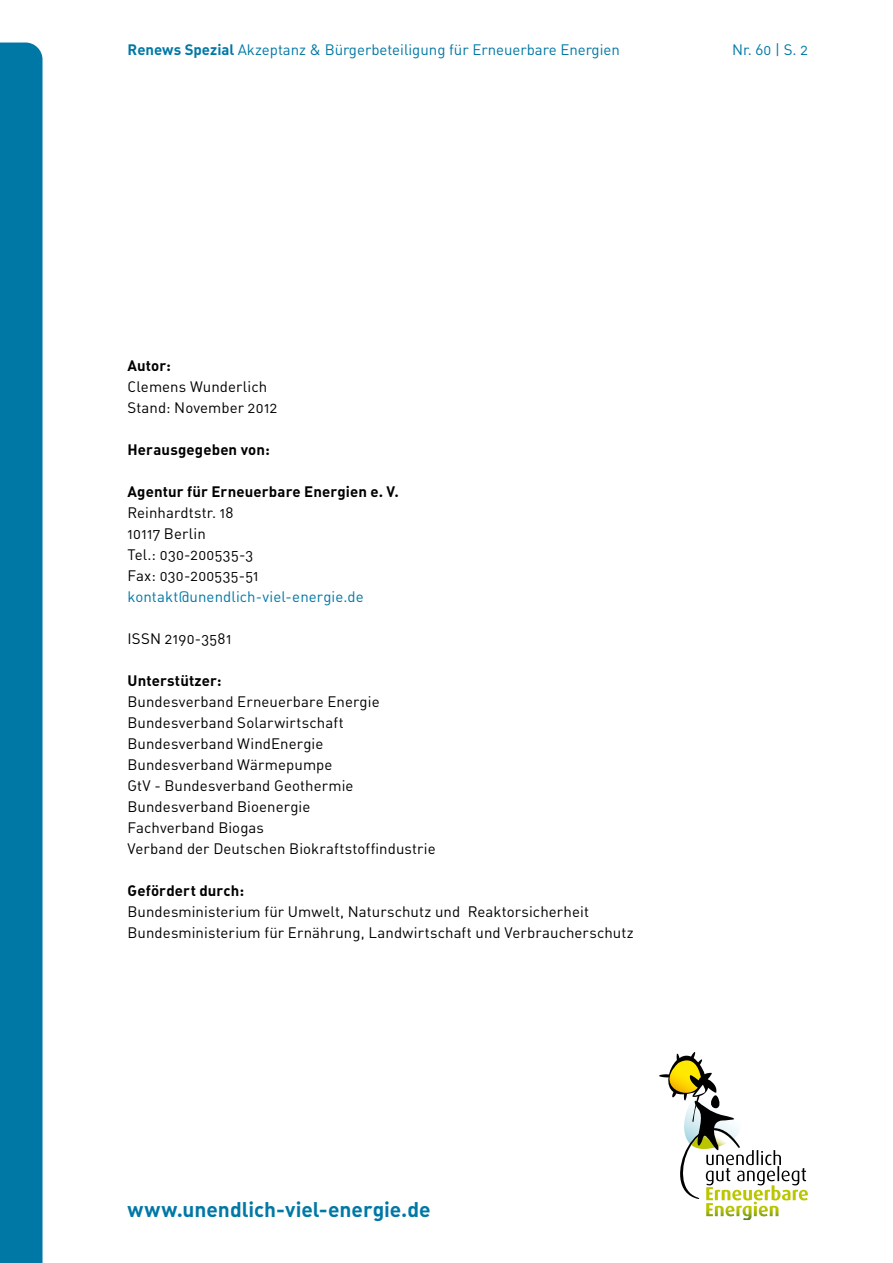
<style>
.page{position:relative;width:893px;height:1263px;background:#fff}
.page>*{position:absolute;margin:0;border:0;box-sizing:border-box;transform-origin:0 0}
.t1{font:21px "DIN Bold Alternate";letter-spacing:-.005em;color:#0078a6}
.t2{font:15px/21px "DIN Regular Alternate";letter-spacing:.005em;color:#000}
.t3{font:15px "DIN Regular Alternate";color:#0078a6}
.t4{font:15px "DIN Bold Alternate";letter-spacing:.005em;color:#000}
.t5{font:15px "DIN Regular Alternate";letter-spacing:.025em;color:#000}
.s1{font-family:"DIN Bold Alternate"}
</style>
<div class="page">
<div style="left:0;top:43px;width:43px;height:1220px;background:#0078a6"></div>
<img style="left:706px;top:1201px;width:72px;height:19px">
<svg style="left:659px;top:1052px;width:149px;height:148px"></svg>
<p class="t3" style="left:128px;top:40px;width:494px"><span class="s1">Renews Spezial</span> Akzeptanz &amp; Bürgerbeteiligung für Erneuerbare Energien</p>
<p class="t3" style="left:732px;top:40px;width:77px">Nr. 60 | S. 2</p>
<p class="t4" style="left:128px;top:356px;width:45px">Autor:</p>
<p class="t2" style="left:128px;top:376px;width:151px">Clemens Wunderlich<br>Stand: November 2012</p>
<p class="t4" style="left:128px;top:440px;width:144px">Herausgegeben von:</p>
<p class="t4" style="left:128px;top:482px;width:273px">Agentur für Erneuerbare Energien e. V.</p>
<p class="t2" style="left:128px;top:502px;width:133px">Reinhardtstr. 18<br>10117 Berlin<br>Tel.: 030-200535-3<br>Fax: 030-200535-51</p>
<p class="t3" style="left:128px;top:587px;width:238px">kontakt@unendlich-viel-energie.de</p>
<p class="t5" style="left:128px;top:629px;width:106px">ISSN 2190-3581</p>
<p class="t4" style="left:128px;top:671px;width:96px">Unterstützer:</p>
<p class="t2" style="left:128px;top:691px;width:310px">Bundesverband Erneuerbare Energie<br>Bundesverband Solarwirtschaft<br>Bundesverband WindEnergie<br>Bundesverband Wärmepumpe<br>GtV - Bundesverband Geothermie<br>Bundesverband Bioenergie<br>Fachverband Biogas<br>Verband der Deutschen Biokraftstoffindustrie</p>
<p class="t4" style="left:128px;top:881px;width:118px">Gefördert durch:</p>
<p class="t2" style="left:128px;top:901px;width:508px">Bundesministerium für Umwelt, Naturschutz und Reaktorsicherheit<br>Bundesministerium für Ernährung, Landwirtschaft und Verbraucherschutz</p>
<h1 class="t1" style="left:128px;top:1196px;width:304px">www.unendlich-viel-energie.de</h1>
</div>
